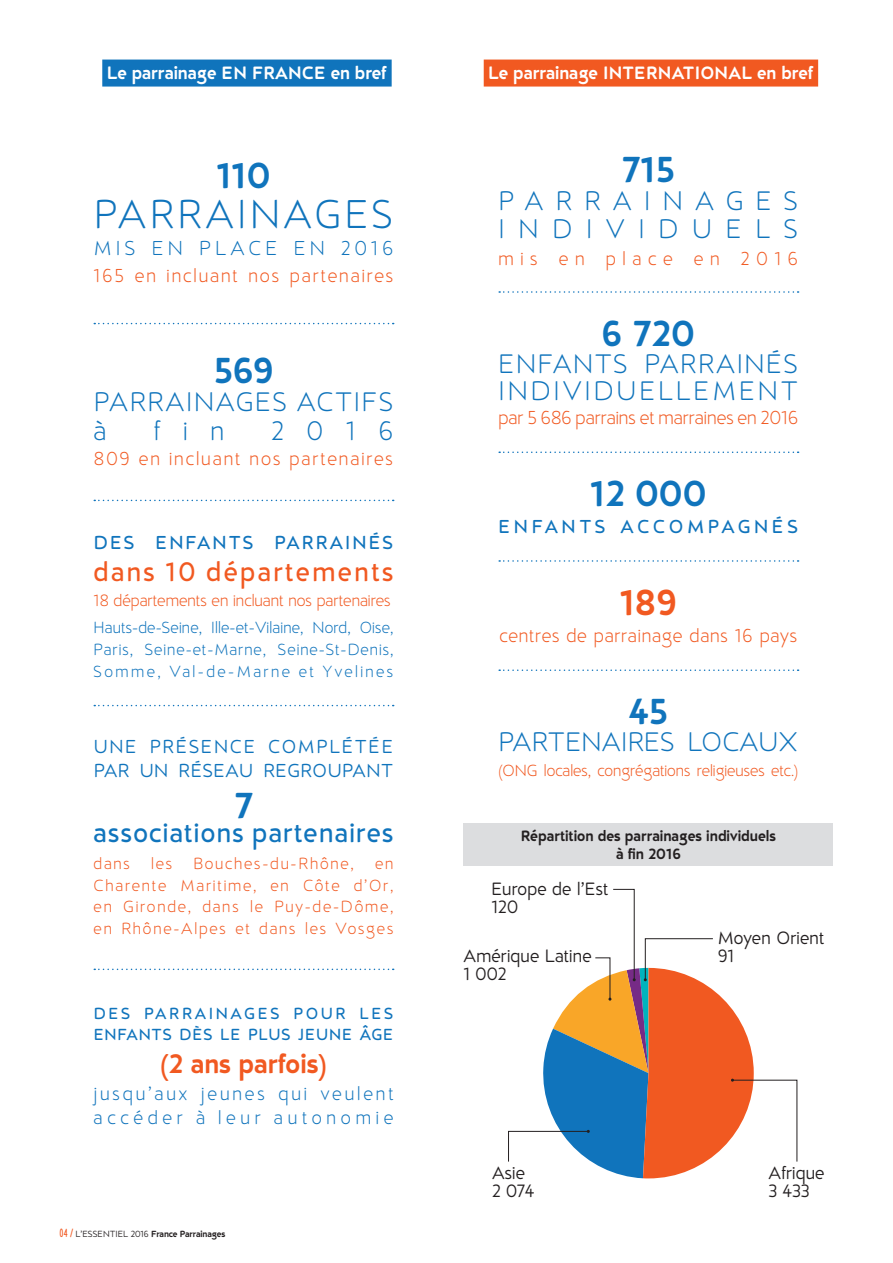
<style>
.page{position:relative;width:893px;height:1263px;background:#fff}
.page>*{position:absolute;margin:0;border:0;box-sizing:border-box;transform-origin:0 0}
.t1{font:300 40.5px "D Hanna Soft";letter-spacing:.085em;color:#1074bc}
.t2{font:700 36.45px "D Hanna Soft";color:#1074bc}
.t3{font:700 36.45px "D Hanna Soft";color:#f15921}
.t4{font:300 27px/27px "D Hanna Soft";letter-spacing:.105em;color:#1074bc}
.t5{font:300 27px/29.7px "D Hanna Soft";letter-spacing:.06em;color:#1074bc}
.t6{font:27px "D Hanna Soft";letter-spacing:.05em;color:#1074bc}
.t7{font:300 27px/27.9px "D Hanna Soft";letter-spacing:.48em;color:#1074bc}
.t8{font:27px "D Hanna Soft";letter-spacing:.09em;color:#f15921}
.t9{font:300 27px "D Hanna Soft";letter-spacing:.01em;color:#1074bc}
.t10{font:700 27px "D Hanna Soft";color:#f15921}
.t11{font:300 20.25px "D Hanna Soft";letter-spacing:.21em;color:#1074bc}
.t12{font:300 18.9px "D Hanna Soft";letter-spacing:.1em;color:#f15921}
.t13{font:300 18.9px/24.3px "D Hanna Soft";letter-spacing:.15em;color:#1074bc}
.t14{font:18.9px/24.3px "D Hanna Soft";letter-spacing:.055em;color:#1074bc}
.t15{font:300 18.9px "D Hanna Soft";color:#f15921}
.t16{font:300 18.9px "D Hanna Soft";letter-spacing:.04em;color:#f15921}
.t17{font:18.9px "D Hanna Soft";letter-spacing:.11em;color:#1074bc}
.t18{font:18.9px "D Hanna Soft";letter-spacing:.19em;color:#1074bc}
.t19{font:300 18.9px "D Hanna Soft";letter-spacing:.35em;color:#f15921}
.t20{font:18px/18px "D Hanna Soft";letter-spacing:.01em;color:#231f20}
.t21{font:700 18px "D Hanna Soft";color:#fff}
.t22{font:300 16.5px "D Hanna Soft";color:#f15921}
.t23{font:300 16.2px/21.6px "D Hanna Soft";letter-spacing:.11em;color:#f15921;text-align:justify}
.t24{font:300 16.2px/21.6px "D Hanna Soft";letter-spacing:.06em;color:#1074bc;text-align:justify}
.t25{font:16.2px/21.6px "D Hanna Soft";letter-spacing:.05em;color:#1074bc}
.t26{font:300 16.2px "D Hanna Soft";color:#f15921}
.t27{font:700 15px/18px "D Hanna Soft";color:#231f20;text-align:center}
.t28{font:700 9px "D Hanna Soft";letter-spacing:-.01em;color:#231f20}
.s1{font-family:"Borden";font-weight:400;font-size:12px;color:#f15921}
.s2{font-weight:400}
</style>
<div class="page">
<svg style="left:94px;top:705px;width:300px;height:1px"></svg>
<svg style="left:94px;top:968px;width:300px;height:2px"></svg>
<svg style="left:94px;top:323px;width:300px;height:1px"></svg>
<svg style="left:499px;top:291px;width:300px;height:2px"></svg>
<svg style="left:499px;top:451px;width:300px;height:2px"></svg>
<svg style="left:499px;top:560px;width:300px;height:2px"></svg>
<svg style="left:499px;top:669px;width:300px;height:2px"></svg>
<svg style="left:94px;top:500px;width:300px;height:1px"></svg>
<div style="left:463px;top:823px;width:370px;height:43px;background:#dcdddf"></div>
<svg style="left:508px;top:889px;width:290px;height:289px"></svg>
<div style="left:102px;top:60px;width:290px;height:27px;background:#1074bc"></div>
<div style="left:484px;top:60px;width:334px;height:27px;background:#f15921"></div>
<p class="t21" style="left:107px;top:61px;width:282px">Le parrainage EN FRANCE en bref</p>
<p class="t21" style="left:488px;top:61px;width:327px">Le parrainage INTERNATIONAL en bref</p>
<h2 class="t2" style="left:216px;top:152px;width:56px">110</h2>
<h1 class="t1" style="left:94px;top:190px;width:301px">PARRAINAGES</h1>
<p class="t11" style="left:94px;top:236px;width:301px">MIS EN PLACE EN 2016</p>
<p class="t12" style="left:94px;top:264px;width:301px">165 en incluant nos partenaires</p>
<h2 class="t2" style="left:213px;top:347px;width:62px">569</h2>
<h3 class="t5" style="left:94px;top:387px;width:301px">PARRAINAGES ACTIFS à</h3>
<h3 class="t5" style="left:154px;top:417px;width:72px">fin</h3>
<h3 class="t5" style="left:271px;top:417px;width:123px">2016</h3>
<p class="t12" style="left:94px;top:447px;width:301px">809 en incluant nos partenaires</p>
<p class="t17" style="left:94px;top:530px;width:301px">DES ENFANTS PARRAINÉS</p>
<h3 class="t8" style="left:94px;top:555px;width:301px">dans 10 départements</h3>
<p class="t22" style="left:94px;top:591px;width:298px">18 départements en incluant nos partenaires</p>
<p class="t24" style="left:94px;top:617px;width:301px">Hauts-de-Seine, Ille-et-Vilaine, Nord, Oise, Paris, Seine-et-Marne, Seine-St-Denis, Somme, Val-de-Marne et Yvelines</p>
<p class="t14" style="left:94px;top:734px;width:301px">UNE PRÉSENCE COMPLÉTÉE<br>PAR UN RÉSEAU REGROUPANT</p>
<h2 class="t2" style="left:234px;top:781px;width:20px">7</h2>
<h3 class="t6" style="left:94px;top:816px;width:301px">associations partenaires</h3>
<p class="t23" style="left:94px;top:853px;width:38px">dans</p>
<p class="t23" style="left:151px;top:853px;width:23px">les</p>
<p class="t23" style="left:194px;top:853px;width:162px">Bouches-du-Rhône,</p>
<p class="t23" style="left:94px;top:853px;width:301px;text-indent:281px">en Charente Maritime, en Côte d’Or, en Gironde, dans le Puy-de-Dôme, en Rhône-Alpes et dans les Vosges</p>
<p class="t25" style="left:94px;top:1002px;width:301px">DES PARRAINAGES POUR LES<br>ENFANTS DÈS LE PLUS JEUNE ÂGE</p>
<h3 class="t10" style="left:160px;top:1046px;width:168px">(2 ans parfois)</h3>
<p class="t13" style="left:94px;top:1081px;width:301px">jusqu’aux jeunes qui veulent accéder à leur autonomie</p>
<p class="t28" style="left:60px;top:1228px;width:167px"><span class="s1">04 /</span> <span class="s2">L’ESSENTIEL 2016</span> France Parrainages</p>
<h2 class="t2" style="left:621px;top:146px;width:55px">715</h2>
<h3 class="t7" style="left:499px;top:187px;width:301px">PARRAINAGES<br>INDIVIDUELS</h3>
<p class="t19" style="left:498px;top:247px;width:301px">mis en place en 2016</p>
<h2 class="t2" style="left:602px;top:310px;width:95px">6 720</h2>
<h3 class="t4" style="left:499px;top:351px;width:301px">ENFANTS PARRAINÉS<br>INDIVIDUELLEMENT</h3>
<p class="t15" style="left:498px;top:406px;width:301px">par 5 686 parrains et marraines en 2016</p>
<h2 class="t2" style="left:590px;top:470px;width:118px">12 000</h2>
<p class="t18" style="left:499px;top:515px;width:301px">ENFANTS ACCOMPAGNÉS</p>
<h2 class="t3" style="left:620px;top:579px;width:59px">189</h2>
<p class="t16" style="left:500px;top:624px;width:299px">centres de parrainage dans 16 pays</p>
<h2 class="t2" style="left:628px;top:688px;width:41px">45</h2>
<h3 class="t9" style="left:499px;top:725px;width:301px">PARTENAIRES LOCAUX</h3>
<p class="t26" style="left:498px;top:760px;width:301px">(ONG locales, congrégations religieuses etc.)</p>
<p class="t27" style="left:521px;top:827px;width:257px">Répartition des parrainages individuels à fin 2016</p>
<p class="t20" style="left:491px;top:880px;width:118px">Europe de l’Est<br>120</p>
<p class="t20" style="left:718px;top:929px;width:108px">Moyen Orient</p>
<p class="t20" style="left:463px;top:947px;width:130px">Amérique Latine</p>
<p class="t20" style="left:718px;top:947px;width:18px">91</p>
<p class="t20" style="left:463px;top:965px;width:45px">1 002</p>
<p class="t20" style="left:492px;top:1163px;width:44px">Asie<br>2 074</p>
<p class="t20" style="left:769px;top:1163px;width:57px">Afrique<br>3 433</p>
</div>
